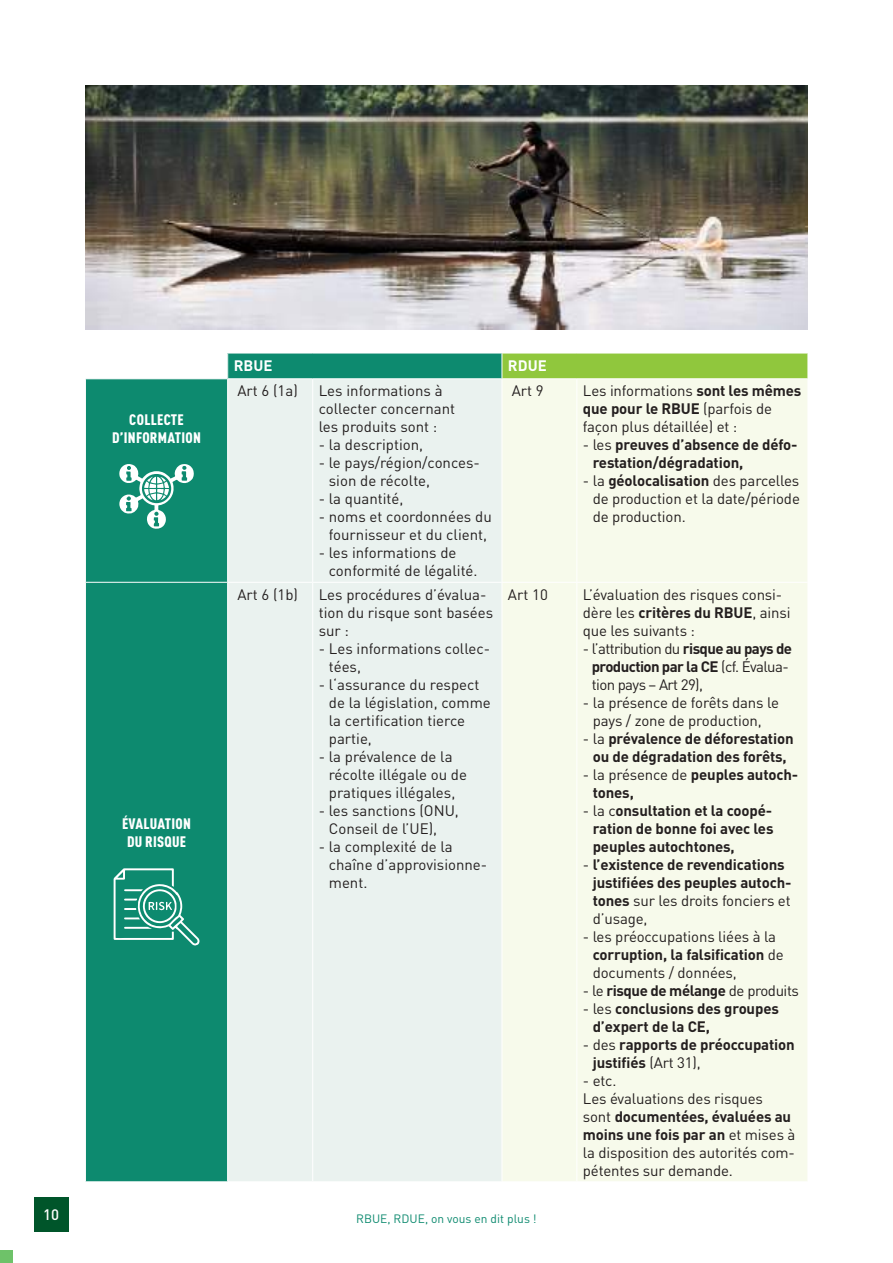
<style>
.page{position:relative;width:893px;height:1263px;background:#fff}
.page>*{position:absolute;margin:0;border:0;box-sizing:border-box;transform-origin:0 0}
.t1{font:15px/18px "DIN Pro";letter-spacing:-.01em;color:#241f1f}
.t2{font:700 15px/18px "DIN Pro";letter-spacing:-.01em;color:#241f1f}
.t3{font:15px/18px "DIN Pro";letter-spacing:-.04em;color:#241f1f}
.t4{font:900 condensed 15px/18px "DIN Pro";letter-spacing:.02em;color:#fff;text-align:center}
.t5{font:700 15px "DIN Pro";letter-spacing:-.03em;color:#241f1f}
.t6{font:700 15px "DIN Pro";color:#fff}
.t7{font:500 15px "DIN Pro";color:#fff}
.t8{font:12px "DIN Pro";color:#0d8a6f}
.s1{font-weight:700}
.s2{font-weight:400}
</style>
<div class="page">
<div style="left:34px;top:1197px;width:34px;height:34px;background:#00552a"></div>
<div style="left:0;top:1250px;width:13px;height:13px;background:#6ec269"></div>
<div style="left:228px;top:353px;width:274px;height:26px;background:#0d8a6f"></div>
<div style="left:502px;top:353px;width:306px;height:26px;background:#90c73d"></div>
<div style="left:86px;top:379px;width:141px;height:802px;background:#0d8a6f"></div>
<div style="left:228px;top:379px;width:273px;height:802px;background:#eaf2ef"></div>
<div style="left:503px;top:379px;width:304px;height:802px;background:#f7faeb"></div>
<hr style="left:228px;top:353px;width:85px;height:1px;background:#fff">
<svg style="left:227px;top:353px;width:1px;height:25px"></svg>
<hr style="left:313px;top:353px;width:189px;height:1px;background:#fff">
<hr style="left:502px;top:353px;width:75px;height:1px;background:#fff">
<svg style="left:502px;top:353px;width:1px;height:25px"></svg>
<hr style="left:577px;top:353px;width:231px;height:1px;background:#fff">
<svg style="left:807px;top:353px;width:1px;height:25px"></svg>
<hr style="left:228px;top:378px;width:85px;height:1px;background:#fff">
<hr style="left:313px;top:378px;width:189px;height:1px;background:#fff">
<hr style="left:312px;top:379px;width:1px;height:203px;background:#fff">
<hr style="left:502px;top:378px;width:75px;height:1px;background:#fff">
<hr style="left:577px;top:378px;width:231px;height:1px;background:#fff">
<hr style="left:576px;top:379px;width:1px;height:203px;background:#fff">
<hr style="left:85px;top:582px;width:143px;height:1px;background:#fff">
<hr style="left:228px;top:582px;width:85px;height:1px;background:#fff">
<hr style="left:313px;top:582px;width:189px;height:1px;background:#fff">
<hr style="left:312px;top:583px;width:1px;height:598px;background:#fff">
<hr style="left:502px;top:582px;width:75px;height:1px;background:#fff">
<hr style="left:577px;top:582px;width:231px;height:1px;background:#fff">
<hr style="left:576px;top:583px;width:1px;height:598px;background:#fff">
<svg style="left:119px;top:464px;width:75px;height:65px"></svg>
<svg style="left:114px;top:868px;width:86px;height:78px;background:#3a9f8a"></svg>
<img style="left:85px;top:85px;width:723px;height:245px">
<p class="t7" style="left:43px;top:1204px;width:17px">10</p>
<p class="t4" style="left:112px;top:409px;width:90px">COLLECTE<br>D’INFORMATION</p>
<p class="t4" style="left:122px;top:814px;width:71px">ÉVALUATION<br>DU RISQUE</p>
<p class="t6" style="left:234px;top:355px;width:40px">RBUE</p>
<p class="t6" style="left:508px;top:355px;width:40px">RDUE</p>
<p class="t1" style="left:237px;top:381px;width:62px">Art 6 (1a)</p>
<p class="t1" style="left:319px;top:381px;width:138px">Les informations à collecter concernant les produits sont :</p>
<p class="t1" style="left:319px;top:435px;width:106px">- la description,</p>
<p class="t1" style="left:329px;top:453px;width:153px;text-indent:-10px">- le pays/région/conces&shy;sion de récolte,</p>
<p class="t1" style="left:319px;top:489px;width:86px">- la quantité,</p>
<p class="t1" style="left:319px;top:507px;width:175px;text-align:center">- noms et coordonnées du fournisseur et du client,</p>
<p class="t1" style="left:329px;top:543px;width:150px;text-indent:-10px">- les informations de conformité de légalité.</p>
<p class="t1" style="left:237px;top:585px;width:62px">Art 6 (1b)</p>
<p class="t1" style="left:319px;top:585px;width:176px">Les procédures d’évalua&shy;tion du risque sont basées sur :</p>
<p class="t1" style="left:329px;top:639px;width:163px;text-indent:-10px">- Les informations collec&shy;tées,</p>
<p class="t1" style="left:329px;top:675px;width:163px;text-indent:-10px">- l‘assurance du respect de la législation, comme la certification tierce partie,</p>
<p class="t1" style="left:329px;top:747px;width:140px;text-indent:-10px">- la prévalence de la récolte illégale ou de pratiques illégales,</p>
<p class="t1" style="left:329px;top:801px;width:132px;text-indent:-10px">- les sanctions (ONU,<br>Conseil de l’UE),</p>
<p class="t1" style="left:329px;top:837px;width:160px;text-indent:-10px">- la complexité de la chaîne d’approvisionne&shy;ment.</p>
<p class="t1" style="left:512px;top:381px;width:34px">Art 9</p>
<p class="t1" style="left:583px;top:381px;width:220px">Les informations <span class="s1">sont les mêmes que pour le RBUE</span> (parfois de façon plus détaillée) et :</p>
<p class="t2" style="left:593px;top:435px;width:206px;text-indent:-10px"><span class="s2">- les</span> preuves d’absence de défo&shy;restation/dégradation,</p>
<p class="t1" style="left:593px;top:471px;width:209px;text-align:justify;text-indent:-10px">- la <span class="s1">géolocalisation</span> des parcelles de production et la date/période de production.</p>
<p class="t1" style="left:508px;top:585px;width:41px">Art 10</p>
<p class="t1" style="left:583px;top:585px;width:209px">L’évaluation des risques consi&shy;dère les <span class="s1">critères du RBUE</span>, ainsi que les suivants :</p>
<p class="t3" style="left:592px;top:639px;width:202px;text-indent:-9px">- l’attribution du <span class="s1">risque au pays de production par la CE</span> (cf. Évalua&shy;tion pays – Art 29),</p>
<p class="t1" style="left:583px;top:693px;width:198px;text-align:center">- la présence de forêts dans le pays / zone de production,</p>
<p class="t2" style="left:583px;top:729px;width:212px;text-align:center"><span class="s2">- la</span> prévalence de déforestation ou de dégradation des forêts,</p>
<p class="t2" style="left:593px;top:765px;width:207px;text-indent:-10px"><span class="s2">- la présence de</span> peuples autoch&shy;tones,</p>
<p class="t2" style="left:593px;top:801px;width:182px;text-align:justify;text-indent:-10px"><span class="s2">- la c</span>onsultation et la coopé&shy;ration de bonne foi avec les peuples autochtones,</p>
<p class="t2" style="left:593px;top:855px;width:200px;text-indent:-10px"><span class="s2">-</span> l’existence de revendications justifiées des peuples autoch&shy;tones <span class="s2">sur les droits fonciers et d’usage,</span></p>
<p class="t1" style="left:593px;top:927px;width:193px;text-indent:-10px">- les préoccupations liées à la <span class="s1">corruption, la falsification</span> de documents / données,</p>
<p class="t5" style="left:583px;top:980px;width:218px"><span class="s2">- le</span> risque de mélange <span class="s2">de produits</span></p>
<p class="t2" style="left:593px;top:999px;width:188px;text-indent:-10px"><span class="s2">- les</span> conclusions des groupes d’expert de la CE,</p>
<p class="t2" style="left:593px;top:1035px;width:204px;text-indent:-10px"><span class="s2">- des</span> rapports de préoccupation justifiés <span class="s2">(Art 31),</span></p>
<p class="t1" style="left:583px;top:1071px;width:214px">- etc.<br>Les évaluations des risques<br>sont <span class="s1">documentées, évaluées au moins une fois par an</span> et mises à la disposition des autorités com&shy;pétentes sur demande.</p>
<p class="t8" style="left:356px;top:1211px;width:182px">RBUE, RDUE, on vous en dit plus !</p>
</div>
